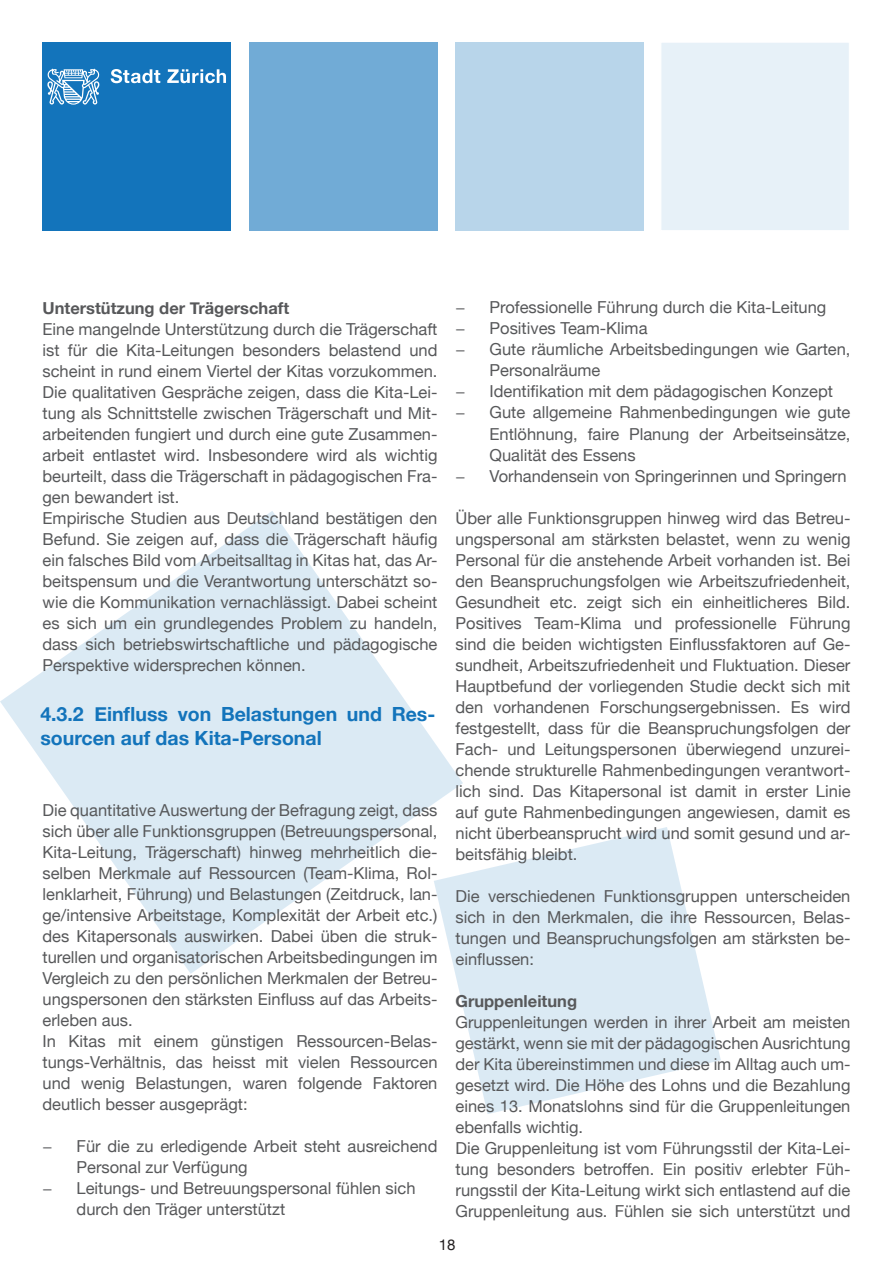
<style>
.page{position:relative;width:893px;height:1263px;background:#fff}
.page>*{position:absolute;margin:0;border:0;box-sizing:border-box;transform-origin:0 0}
.t1{font:700 19.5px/24px "Helvetica Neue";color:#1374bb}
.t2{font:16.5px/21px "Helvetica Neue";color:#57585a}
.t3{font:700 16.5px "Helvetica Neue";color:#57585a}
.t4{font:15px "Helvetica Neue";color:#231f20}
</style>
<div class="page">
<svg style="left:0;top:511px;width:463px;height:463px;fill:#dbeaf4"></svg>
<svg style="left:434px;top:827px;width:287px;height:287px;fill:#dbeaf4"></svg>
<div style="left:43px;top:43px;width:188px;height:188px;background:#1374bb"></div>
<svg style="left:111px;top:69px;width:49px;height:14px"></svg>
<svg style="left:167px;top:69px;width:59px;height:14px"></svg>
<svg style="left:47px;top:69px;width:53px;height:36px"></svg>
<div style="left:249px;top:43px;width:188px;height:188px;background:#71abd6"></div>
<div style="left:455px;top:43px;width:188px;height:188px;background:#b8d5ea"></div>
<div style="left:660px;top:42px;width:190px;height:189px;background:#e7f1f8;border:1px solid #fff"></div>
<p class="t3" style="left:43px;top:295px;width:248px">Unterstützung der Trägerschaft</p>
<p class="t2" style="left:43px;top:319px;width:396px">Eine mangelnde Unterstützung durch die Trägerschaft ist für die Kita-Leitungen besonders belastend und scheint in rund einem Viertel der Kitas vorzukommen.<br>Die qualitativen Gespräche zeigen, dass die Kita-Lei&shy;tung als Schnittstelle zwischen Trägerschaft und Mit&shy;arbeitenden fungiert und durch eine gute Zusammen&shy;arbeit entlastet wird. Insbesondere wird als wichtig beurteilt, dass die Trägerschaft in pädagogischen Fra&shy;gen bewandert ist.<br>Empirische Studien aus Deutschland bestätigen den Befund. Sie zeigen auf, dass die Trägerschaft häufig ein falsches Bild vom Arbeitsalltag in Kitas hat, das Ar&shy;beitspensum und die Verantwortung unterschätzt so&shy;wie die Kommunikation vernachlässigt. Dabei scheint es sich um ein grundlegendes Problem zu handeln, dass sich betriebswirtschaftliche und pädagogische Perspektive widersprechen können.</p>
<p class="t1" style="left:40px;top:702px;width:396px">4.3.2 Einfluss von Belastungen und Res&shy;sourcen auf das Kita-Personal</p>
<p class="t2" style="left:43px;top:801px;width:396px">Die quantitative Auswertung der Befragung zeigt, dass sich über alle Funktionsgruppen (Betreuungspersonal, Kita-Leitung, Trägerschaft) hinweg mehrheitlich die&shy;selben Merkmale auf Ressourcen (Team-Klima, Rol&shy;lenklarheit, Führung) und Belastungen (Zeitdruck, lan&shy;ge/intensive Arbeitstage, Komplexität der Arbeit etc.) des Kitapersonals auswirken. Dabei üben die struk&shy;turellen und organisatorischen Arbeitsbedingungen im Vergleich zu den persönlichen Merkmalen der Betreu&shy;ungspersonen den stärksten Einfluss auf das Arbeits&shy;erleben aus.<br>In Kitas mit einem günstigen Ressourcen-Belas&shy;tungs-Verhältnis, das heisst mit vielen Ressourcen und wenig Belastungen, waren folgende Faktoren deutlich besser ausgeprägt:</p>
<p class="t2" style="left:43px;top:1137px;width:11px">−</p>
<p class="t2" style="left:77px;top:1137px;width:362px">Für die zu erledigende Arbeit steht ausreichend<br>Personal zur Verfügung</p>
<p class="t2" style="left:43px;top:1179px;width:11px">−</p>
<p class="t2" style="left:77px;top:1179px;width:340px">Leitungs- und Betreuungspersonal fühlen sich durch den Träger unterstützt</p>
<p class="t2" style="left:455px;top:298px;width:11px">−</p>
<p class="t2" style="left:489px;top:298px;width:338px">Professionelle Führung durch die Kita-Leitung</p>
<p class="t2" style="left:455px;top:319px;width:11px">−</p>
<p class="t2" style="left:489px;top:319px;width:160px">Positives Team-Klima</p>
<p class="t2" style="left:455px;top:340px;width:11px">−</p>
<p class="t2" style="left:489px;top:340px;width:362px">Gute räumliche Arbeitsbedingungen wie Garten,<br>Personalräume</p>
<p class="t2" style="left:455px;top:382px;width:11px">−</p>
<p class="t2" style="left:489px;top:382px;width:345px">Identifikation mit dem pädagogischen Konzept</p>
<p class="t2" style="left:455px;top:403px;width:11px">−</p>
<p class="t2" style="left:489px;top:403px;width:362px;text-align:justify">Gute allgemeine Rahmenbedingungen wie gute Entlöhnung, faire Planung der Arbeitseinsätze, Qualität des Essens</p>
<p class="t2" style="left:455px;top:466px;width:11px">−</p>
<p class="t2" style="left:489px;top:466px;width:359px">Vorhandensein von Springerinnen und Springern</p>
<p class="t2" style="left:455px;top:508px;width:396px;text-align:justify">Über alle Funktionsgruppen hinweg wird das Betreu&shy;ungspersonal am stärksten belastet, wenn zu wenig Personal für die anstehende Arbeit vorhanden ist. Bei den Beanspruchungsfolgen wie Arbeitszufriedenheit, Gesundheit etc. zeigt sich ein einheitlicheres Bild.<br>Positives Team-Klima und professionelle Führung sind die beiden wichtigsten Einflussfaktoren auf Ge&shy;sundheit, Arbeitszufriedenheit und Fluktuation. Dieser Hauptbefund der vorliegenden Studie deckt sich mit den vorhandenen Forschungsergebnissen. Es wird festgestellt, dass für die Beanspruchungsfolgen der Fach- und Leitungspersonen überwiegend unzurei&shy;chende strukturelle Rahmenbedingungen verantwort&shy;lich sind. Das Kitapersonal ist damit in erster Linie auf gute Rahmenbedingungen angewiesen, damit es nicht überbeansprucht wird und somit gesund und ar&shy;beitsfähig bleibt.</p>
<p class="t2" style="left:455px;top:886px;width:396px;text-align:justify">Die verschiedenen Funktionsgruppen unterscheiden sich in den Merkmalen, die ihre Ressourcen, Belas&shy;tungen und Beanspruchungsfolgen am stärksten be&shy;einflussen:</p>
<p class="t3" style="left:455px;top:988px;width:123px">Gruppenleitung</p>
<p class="t2" style="left:455px;top:1012px;width:396px">Gruppenleitungen werden in ihrer Arbeit am meisten gestärkt, wenn sie mit der pädagogischen Ausrichtung der Kita übereinstimmen und diese im Alltag auch um&shy;gesetzt wird. Die Höhe des Lohns und die Bezahlung eines 13. Monatslohns sind für die Gruppenleitungen ebenfalls wichtig.<br>Die Gruppenleitung ist vom Führungsstil der Kita-Lei&shy;tung besonders betroffen. Ein positiv erlebter Füh&shy;rungsstil der Kita-Leitung wirkt sich entlastend auf die Gruppenleitung aus. Fühlen sie sich unterstützt und</p>
<p class="t4" style="left:439px;top:1233px;width:18px">18</p>
</div>
